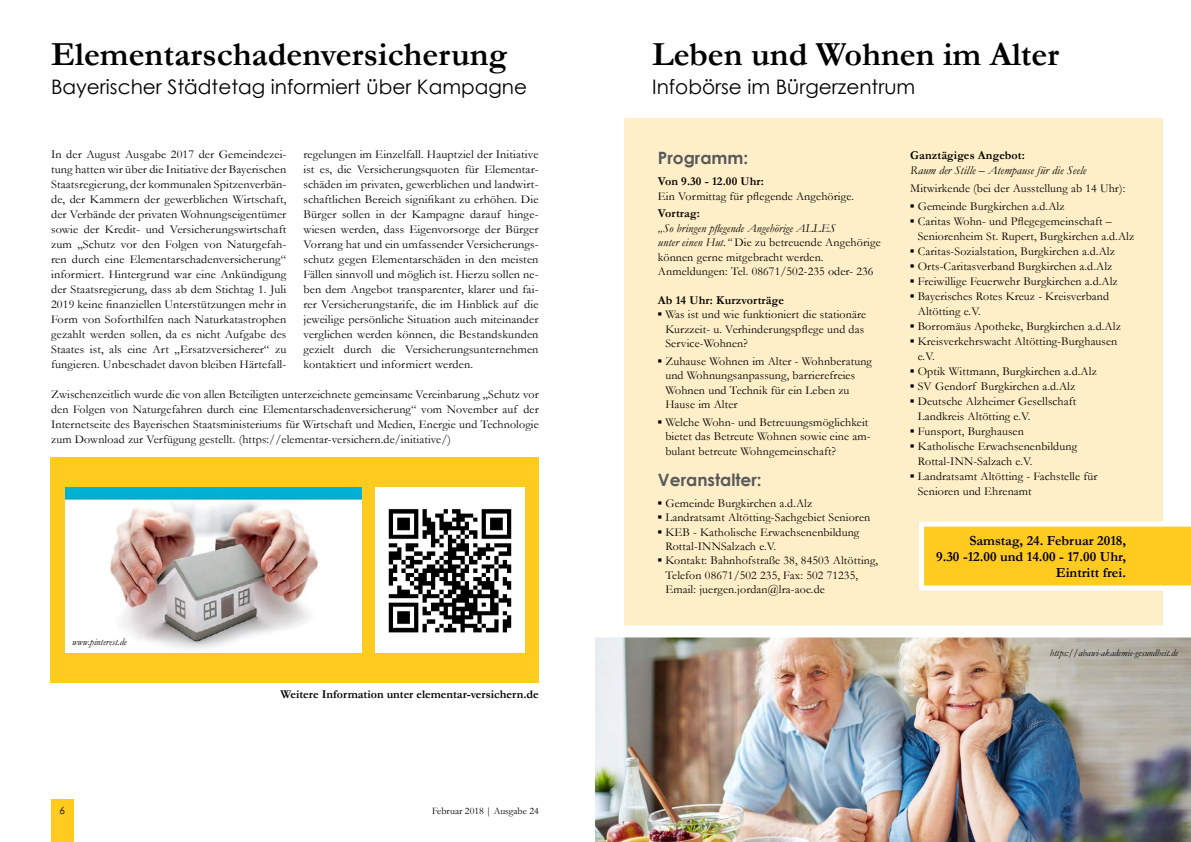
<style>
.page{position:relative;width:1191px;height:842px;background:#fff}
.page>*{position:absolute;margin:0;border:0;box-sizing:border-box;transform-origin:0 0}
.t1{font:700 34px "Garamond";color:#000}
.t2{font:20px "Century Gothic";color:#000}
.t3{font:700 17px "Century Gothic";color:#58595b}
.t4{font:700 14px/16px "Garamond";color:#000;text-align:right}
.t5{font:12px/15px "Garamond";letter-spacing:.01em;color:#000}
.t6{font:700 12px "Garamond";letter-spacing:.01em;color:#000}
.t7{font:italic 12px "Garamond";letter-spacing:.01em;color:#000}
.t8{font:italic 10px "Garamond";color:#000}
.t9{font:10px "Garamond";color:#000}
.t10{font:10px "Century Gothic";color:#000}
.s1{font-style:italic}
</style>
<div class="page">
<div style="left:51px;top:799px;width:23px;height:43px;background:#ffcb1f"></div>
<div style="left:624px;top:118px;width:286px;height:535px;background:#ffefc8"></div>
<div style="left:904px;top:118px;width:258px;height:520px;background:#ffefc8"></div>
<img style="left:595px;top:637px;width:596px;height:205px">
<svg style="left:919px;top:522px;width:272px;height:68px;background:#ffd342"></svg>
<div style="left:50px;top:458px;width:489px;height:225px;background:#ffcb1f"></div>
<img style="left:65px;top:488px;width:296px;height:165px">
<div style="left:375px;top:488px;width:149px;height:165px;background:#fff"></div>
<img style="left:388px;top:509px;width:124px;height:124px">
<div style="left:595px;top:625px;width:596px;height:12px;background:#fff"></div>
<h1 class="t1" style="left:51px;top:31px;width:457px">Elementarschadenversicherung</h1>
<h2 class="t2" style="left:51px;top:73px;width:477px">Bayerischer Städtetag informiert über Kampagne</h2>
<p class="t5" style="left:51px;top:146px;width:237px;text-align:justify">In der August Ausgabe 2017 der Gemeindezei&shy;tung hatten wir über die Initiative der Bayerischen Staatsregierung, der kommunalen Spitzenverbän&shy;de, der Kammern der gewerblichen Wirtschaft, der Verbände der privaten Wohnungseigentümer sowie der Kredit- und Versicherungswirtschaft zum „Schutz vor den Folgen von Naturgefah&shy;ren durch eine Elementarschadenversicherung“ informiert. Hintergrund war eine Ankündigung der Staatsregierung, dass ab dem Stichtag 1. Juli 2019 keine finanziellen Unterstützungen mehr in Form von Soforthilfen nach Naturkatastrophen gezahlt werden sollen, da es nicht Aufgabe des Staates ist, als eine Art „Ersatzversicherer“ zu fungieren. Unbeschadet davon bleiben Härtefall-</p>
<p class="t5" style="left:303px;top:146px;width:237px;text-align:justify">regelungen im Einzelfall. Hauptziel der Initiative ist es, die Versicherungsquoten für Elementar&shy;schäden im privaten, gewerblichen und landwirt&shy;schaftlichen Bereich signifikant zu erhöhen. Die Bürger sollen in der Kampagne darauf hinge&shy;wiesen werden, dass Eigenvorsorge der Bürger Vorrang hat und ein umfassender Versicherungs&shy;schutz gegen Elementarschäden in den meisten Fällen sinnvoll und möglich ist. Hierzu sollen ne&shy;ben dem Angebot transparenter, klarer und fai&shy;rer Versicherungstarife, die im Hinblick auf die jeweilige persönliche Situation auch miteinander verglichen werden können, die Bestandskunden gezielt durch die Versicherungsunternehmen kontaktiert und informiert werden.</p>
<p class="t5" style="left:51px;top:386px;width:489px;text-align:justify">Zwischenzeitlich wurde die von allen Beteiligten unterzeichnete gemeinsame Vereinbarung „Schutz vor den Folgen von Naturgefahren durch eine Elementarschadenversicherung“ vom November auf der Internetseite des Bayerischen Staatsministeriums für Wirtschaft und Medien, Energie und Technologie zum Download zur Verfügung gestellt. (https://elementar-versichern.de/initiative/)</p>
<p class="t8" style="left:72px;top:635px;width:56px">www.pinterest.de</p>
<p class="t6" style="left:280px;top:686px;width:260px">Weitere Information unter elementar-versichern.de</p>
<p class="t10" style="left:60px;top:803px;width:7px">6</p>
<p class="t9" style="left:432px;top:804px;width:108px">Februar 2018 | Ausgabe 24</p>
<h1 class="t1" style="left:652px;top:31px;width:408px">Leben und Wohnen im Alter</h1>
<h2 class="t2" style="left:652px;top:73px;width:265px">Infobörse im Bürgerzentrum</h2>
<h3 class="t3" style="left:658px;top:145px;width:92px">Programm:</h3>
<p class="t6" style="left:658px;top:173px;width:108px">Von 9.30 - 12.00 Uhr:</p>
<p class="t5" style="left:658px;top:188px;width:198px">Ein Vormittag für pflegende Angehörige.</p>
<p class="t6" style="left:658px;top:205px;width:44px">Vortrag:</p>
<p class="t5" style="left:658px;top:220px;width:224px;line-height:14.5px"><span class="s1">„So bringen pflegende Angehörige ALLES<br>unter einen Hut.“</span> Die zu betreuende Angehörige können gerne mitgebracht werden.<br>Anmeldungen: Tel. 08671/502-235 oder- 236</p>
<p class="t6" style="left:658px;top:292px;width:128px">Ab 14 Uhr: Kurzvorträge</p>
<p class="t5" style="left:665px;top:307px;width:202px;line-height:14.5px;text-indent:-8px">▪ Was ist und wie funktioniert die stationäre<br>Kurzzeit- u. Verhinderungspflege und das<br>Service-Wohnen?</p>
<p class="t5" style="left:665px;top:353px;width:208px;line-height:14.5px;text-indent:-8px">▪ Zuhause Wohnen im Alter - Wohnberatung und Wohnungsanpassung, barrierefreies<br>Wohnen und Technik für ein Leben zu<br>Hause im Alter</p>
<p class="t5" style="left:665px;top:414px;width:207px;line-height:14.5px;text-indent:-8px">▪ Welche Wohn- und Betreuungsmöglichkeit bietet das Betreute Wohnen sowie eine am&shy;bulant betreute Wohngemeinschaft?</p>
<h3 class="t3" style="left:658px;top:467px;width:105px">Veranstalter:</h3>
<p class="t5" style="left:658px;top:495px;width:156px">▪ Gemeinde Burgkirchen a.d.Alz</p>
<p class="t5" style="left:658px;top:509px;width:214px">▪ Landratsamt Altötting-Sachgebiet Senioren</p>
<p class="t5" style="left:665px;top:524px;width:195px;line-height:14.5px;text-indent:-8px">▪ KEB - Katholische Erwachsenenbildung<br>Rottal-INNSalzach e.V.</p>
<p class="t5" style="left:665px;top:553px;width:214px;line-height:14.5px;text-indent:-8px">▪ Kontakt: Bahnhofstraße 38, 84503 Altötting,<br>Telefon 08671/502 235, Fax: 502 71235,<br>Email: juergen.jordan@lra-aoe.de</p>
<p class="t6" style="left:910px;top:147px;width:116px">Ganztägiges Angebot:</p>
<p class="t7" style="left:910px;top:162px;width:178px">Raum der Stille – Atempause für die Seele</p>
<p class="t5" style="left:910px;top:181px;width:216px">Mitwirkende (bei der Ausstellung ab 14 Uhr):</p>
<p class="t5" style="left:910px;top:198px;width:156px">▪ Gemeinde Burgkirchen a.d.Alz</p>
<p class="t5" style="left:917px;top:213px;width:218px;text-indent:-8px">▪ Caritas Wohn- und Pflegegemeinschaft –<br>Seniorenheim St. Rupert, Burgkirchen a.d.Alz</p>
<p class="t5" style="left:910px;top:243px;width:206px">▪ Caritas-Sozialstation, Burgkirchen a.d.Alz</p>
<p class="t5" style="left:910px;top:258px;width:203px">▪ Orts-Caritasverband Burgkirchen a.d.Alz</p>
<p class="t5" style="left:910px;top:273px;width:209px">▪ Freiwillige Feuerwehr Burgkirchen a.d.Alz</p>
<p class="t5" style="left:917px;top:288px;width:193px;text-indent:-8px">▪ Bayerisches Rotes Kreuz - Kreisverband<br>Altötting e.V.</p>
<p class="t5" style="left:910px;top:318px;width:212px">▪ Borromäus Apotheke, Burgkirchen a.d.Alz</p>
<p class="t5" style="left:917px;top:333px;width:201px;text-indent:-8px">▪ Kreisverkehrswacht Altötting-Burghausen e.V.</p>
<p class="t5" style="left:910px;top:363px;width:188px">▪ Optik Wittmann, Burgkirchen a.d.Alz</p>
<p class="t5" style="left:910px;top:378px;width:166px">▪ SV Gendorf Burgkirchen a.d.Alz</p>
<p class="t5" style="left:917px;top:393px;width:160px;text-indent:-8px">▪ Deutsche Alzheimer Gesellschaft<br>Landkreis Altötting e.V.</p>
<p class="t5" style="left:910px;top:423px;width:115px">▪ Funsport, Burghausen</p>
<p class="t5" style="left:917px;top:438px;width:161px;text-indent:-8px">▪ Katholische Erwachsenenbildung<br>Rottal-INN-Salzach e.V.</p>
<p class="t5" style="left:917px;top:468px;width:181px;text-indent:-8px">▪ Landratsamt Altötting - Fachstelle für<br>Senioren und Ehrenamt</p>
<p class="t4" style="left:936px;top:532px;width:191px">Samstag, 24. Februar 2018,<br>9.30 -12.00 und 14.00 - 17.00 Uhr,<br>Eintritt frei.</p>
<p class="t8" style="left:1050px;top:646px;width:130px">https://abawi-akademie-gesundheit.de</p>
</div>
